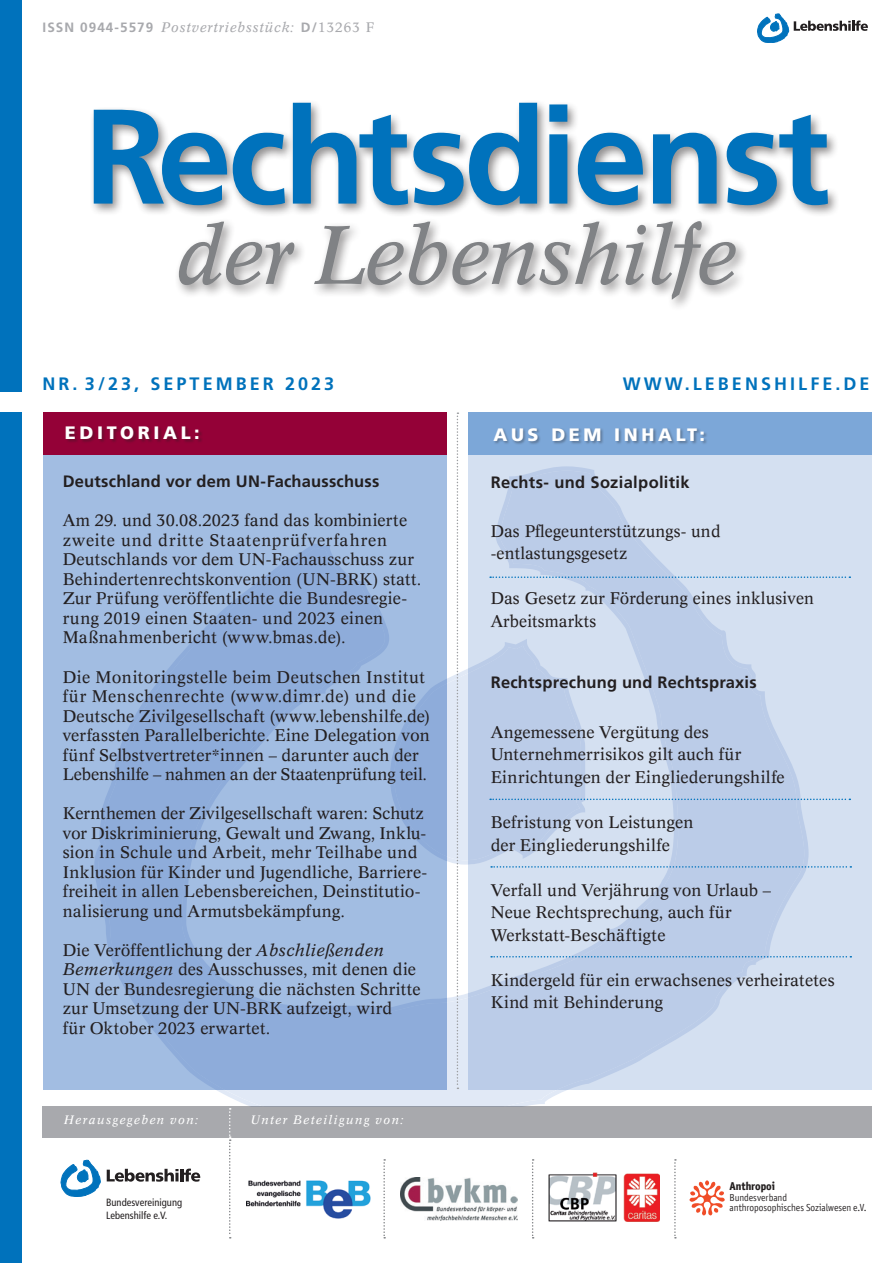
<style>
.page{position:relative;width:893px;height:1263px;background:#fff}
.page>*{position:absolute;margin:0;border:0;box-sizing:border-box;transform-origin:0 0}
.t1{font:700 134.4px "Frutiger";letter-spacing:-.03em;color:#0072bc}
.t2{font:italic 80.7px "Concorde";letter-spacing:-.02em;color:#808285}
.t3{font:700 18px "Frutiger";letter-spacing:.17em;color:#0072bc}
.t4{font:900 18px "Frutiger";letter-spacing:.2em;color:#fff}
.t5{font:16.5px/19.5px "Concorde";letter-spacing:.01em;color:#231f20}
.t6{font:700 16.5px "Frutiger";letter-spacing:.015em;color:#231f20}
.t7{font:italic 13.5px "Concorde";letter-spacing:.05em;color:#a8a9ad}
.t8{font:italic 12px "Concorde";letter-spacing:.1em;color:#fff}
.t9{font:700 11.1px "Axel";letter-spacing:-.01em;color:#231f20}
.t10{font:condensed 10.5px/12.9px "Frutiger";color:#231f20}
.t11{font:9.9px/10.6px "Axel";letter-spacing:-.005em;color:#231f20}
.s1{font-family:"Frutiger";font-weight:700;font-style:normal}
.s2{font-style:normal}
.s3{font-style:italic}
</style>
<div class="page">
<div style="left:468px;top:412px;width:404px;height:678px;background:#d4e0f1"></div>
<div style="left:0;top:0;width:21px;height:391px;background:#0072bc"></div>
<svg style="left:757px;top:14px;width:111px;height:29px"></svg>
<div style="left:90px;top:99px;width:750px;height:119px;background:#231f20;opacity:.5"></div>
<div style="left:174px;top:217px;width:575px;height:95px;background:#231f20;opacity:.5"></div>
<svg style="left:217px;top:1089px;width:352px;height:17px;background:#e3eaf6"></svg>
<div style="left:43px;top:1106px;width:829px;height:32px;background:#a8a9ad"></div>
<div style="left:43px;top:412px;width:403px;height:43px;background:#940137"></div>
<div style="left:468px;top:412px;width:404px;height:43px;background:#7ca7d8"></div>
<svg style="left:43px;top:455px;width:403px;height:635px;background:#9bb7df"></svg>
<div style="left:0;top:412px;width:21px;height:851px;background:#0072bc"></div>
<svg style="left:390px;top:412px;width:461px;height:677px"></svg>
<div style="left:493px;top:427px;width:215px;height:18px;background:#231f20;opacity:.35"></div>
<div style="left:66px;top:426px;width:137px;height:18px;background:#231f20;opacity:.35"></div>
<svg style="left:229px;top:1108px;width:2px;height:130px"></svg>
<img style="left:246px;top:1180px;width:125px;height:39px">
<svg style="left:532px;top:1159px;width:2px;height:79px"></svg>
<img style="left:400px;top:1177px;width:117px;height:43px">
<img style="left:548px;top:1173px;width:112px;height:48px">
<svg style="left:383px;top:1159px;width:2px;height:79px"></svg>
<svg style="left:674px;top:1159px;width:2px;height:79px"></svg>
<svg style="left:61px;top:1160px;width:40px;height:37px"></svg>
<svg style="left:107px;top:1168px;width:93px;height:14px"></svg>
<svg style="left:689px;top:1180px;width:36px;height:35px"></svg>
<p class="t7" style="left:43px;top:19px;width:333px"><span class="s1">ISSN 0944-5579</span> Postvertriebsstück: <span class="s1">D/</span><span class="s2">13263 F</span></p>
<h1 class="t1" style="left:84px;top:78px;width:747px">Rechtsdienst</h1>
<h2 class="t2" style="left:176px;top:205px;width:563px">der Lebenshilfe</h2>
<p class="t3" style="left:43px;top:373px;width:293px">NR. 3/23, SEPTEMBER 2023</p>
<p class="t3" style="left:623px;top:373px;width:248px">WWW.LEBENSHILFE.DE</p>
<p class="t4" style="left:65px;top:422px;width:136px">EDITORIAL:</p>
<p class="t4" style="left:493px;top:423px;width:213px">AUS DEM INHALT:</p>
<p class="t6" style="left:63px;top:472px;width:318px">Deutschland vor dem UN-Fachausschuss</p>
<p class="t5" style="left:63px;top:510px;width:360px">Am 29. und 30.08.2023 fand das kombinierte zweite und dritte Staatenprüfverfahren Deutschlands vor dem UN-Fachausschuss zur Behindertenrechtskonvention (UN-BRK) statt.<br>Zur Prüfung veröffentlichte die Bundesregie&shy;rung 2019 einen Staaten- und 2023 einen Maßnahmenbericht (www.bmas.de).</p>
<p class="t5" style="left:63px;top:667px;width:369px">Die Monitoringstelle beim Deutschen Institut für Menschenrechte (www.dimr.de) und die Deutsche Zivilgesellschaft (www.lebenshilfe.de) verfassten Parallelberichte. Eine Delegation von fünf Selbstvertreter*innen – darunter auch der Lebenshilfe – nahmen an der Staatenprüfung teil.</p>
<p class="t5" style="left:63px;top:803px;width:366px">Kernthemen der Zivilgesellschaft waren: Schutz vor Diskriminierung, Gewalt und Zwang, Inklu&shy;sion in Schule und Arbeit, mehr Teilhabe und Inklusion für Kinder und Jugendliche, Barriere&shy;freiheit in allen Lebensbereichen, Deinstitutio&shy;nalisierung und Armutsbekämpfung.</p>
<p class="t5" style="left:63px;top:940px;width:360px">Die Veröffentlichung der <span class="s3">Abschließenden Bemerkungen</span> des Ausschusses, mit denen die UN der Bundesregierung die nächsten Schritte zur Umsetzung der UN-BRK aufzeigt, wird<br>für Oktober 2023 erwartet.</p>
<p class="t8" style="left:64px;top:1112px;width:136px">Herausgegeben von:</p>
<p class="t8" style="left:251px;top:1112px;width:155px">Unter Beteiligung von:</p>
<p class="t10" style="left:106px;top:1196px;width:78px">Bundesvereinigung<br>Lebenshilfe e.V.</p>
<p class="t6" style="left:491px;top:472px;width:200px">Rechts- und Sozialpolitik</p>
<p class="t5" style="left:491px;top:519px;width:231px;line-height:22.5px">Das Pflegeunterstützungs- und -entlastungsgesetz</p>
<p class="t5" style="left:491px;top:587px;width:325px;line-height:22.5px">Das Gesetz zur Förderung eines inklusiven<br>Arbeitsmarkts</p>
<p class="t6" style="left:491px;top:673px;width:267px">Rechtsprechung und Rechtspraxis</p>
<p class="t5" style="left:491px;top:720px;width:296px;line-height:22.5px">Angemessene Vergütung des<br>Unternehmerrisikos gilt auch für<br>Einrichtungen der Eingliederungshilfe</p>
<p class="t5" style="left:491px;top:810px;width:204px;line-height:22.5px">Befristung von Leistungen der Eingliederungshilfe</p>
<p class="t5" style="left:491px;top:878px;width:282px;line-height:22.5px">Verfall und Verjährung von Urlaub –<br>Neue Rechtsprechung, auch für<br>Werkstatt-Beschäftigte</p>
<p class="t5" style="left:491px;top:968px;width:345px;line-height:22.5px">Kindergeld für ein erwachsenes verheiratetes<br>Kind mit Behinderung</p>
<p class="t9" style="left:730px;top:1179px;width:47px">Anthropoi</p>
<p class="t11" style="left:730px;top:1192px;width:138px">Bundesverband<br>anthroposophisches Sozialwesen e.V.</p>
</div>
